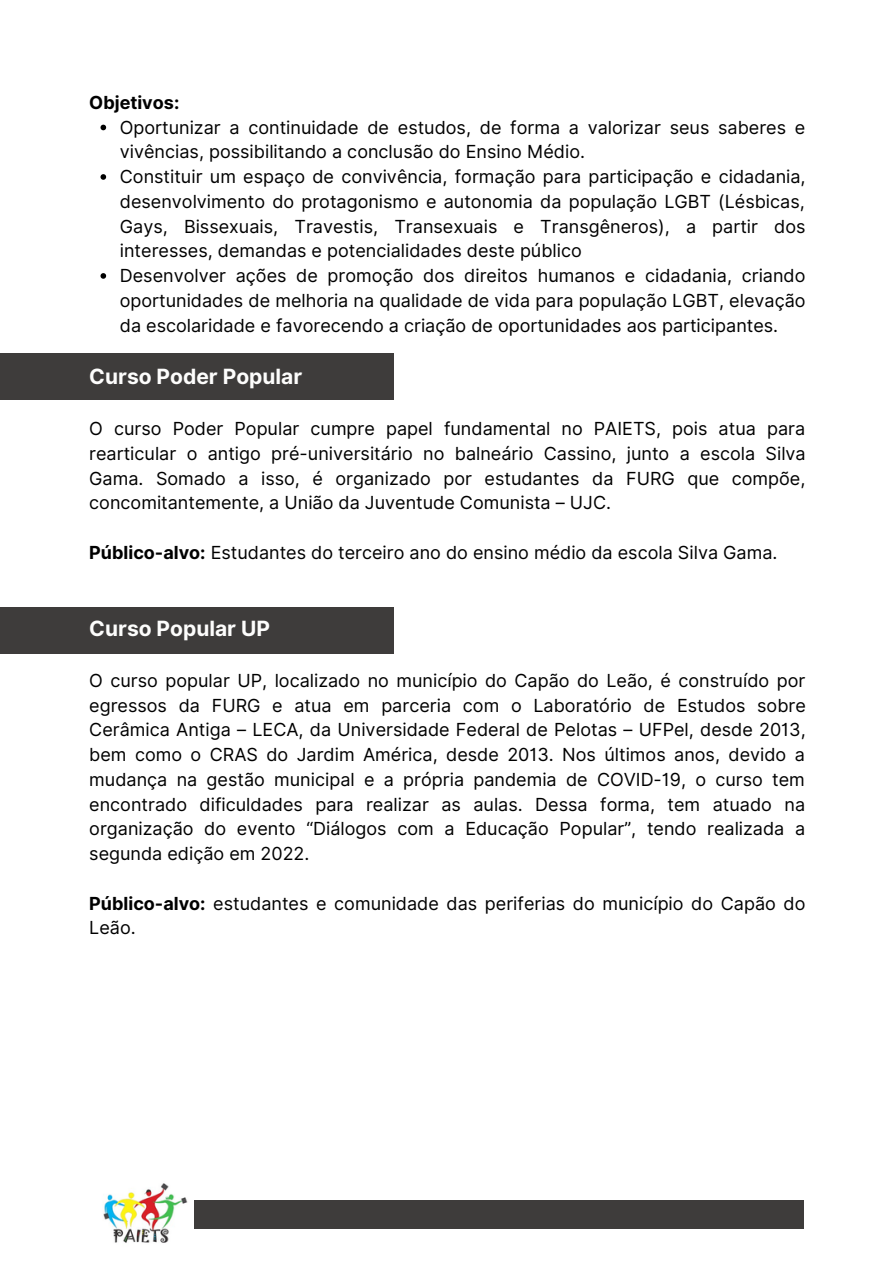
<style>
.page{position:relative;width:893px;height:1264px;background:#fff}
.page>*{position:absolute;margin:0;border:0;box-sizing:border-box;transform-origin:0 0}
.t1{font:700 21px "Inter";color:#fdfdfc}
.t2{font:18px/24.8px "Inter";color:#000}
.t3{font:700 18px "Inter";color:#000}
.s1{font-weight:700}
</style>
<div class="page">
<img style="left:103px;top:1183px;width:85px;height:60px">
<div style="left:194px;top:1200px;width:609px;height:28px;background:#3e3c3b"></div>
<div style="left:0;top:353px;width:393px;height:46px;background:#3e3c3b"></div>
<div style="left:0;top:607px;width:393px;height:46px;background:#3e3c3b"></div>
<svg style="left:100px;top:125px;width:6px;height:5px"></svg>
<svg style="left:100px;top:174px;width:6px;height:6px"></svg>
<svg style="left:100px;top:273px;width:6px;height:6px"></svg>
<p class="t3" style="left:89px;top:92px;width:92px">Objetivos:</p>
<p class="t2" style="left:120px;top:115px;width:687px">Oportunizar a continuidade de estudos, de forma a valorizar seus saberes e vivências, possibilitando a conclusão do Ensino Médio.<br>Constituir um espaço de convivência, formação para participação e cidadania, desenvolvimento do protagonismo e autonomia da população LGBT (Lésbicas, Gays, Bissexuais, Travestis, Transexuais e Transgêneros), a partir dos interesses, demandas e potencialidades deste público<br>Desenvolver ações de promoção dos direitos humanos e cidadania, criando oportunidades de melhoria na qualidade de vida para população LGBT, elevação da escolaridade e favorecendo a criação de oportunidades aos participantes.</p>
<p class="t1" style="left:89px;top:364px;width:215px">Curso Poder Popular</p>
<p class="t2" style="left:89px;top:416px;width:718px;text-align:justify">O curso Poder Popular cumpre papel fundamental no PAIETS, pois atua para rearticular o antigo pré-universitário no balneário Cassino, junto a escola Silva Gama. Somado a isso, é organizado por estudantes da FURG que compõe, concomitantemente, a União da Juventude Comunista – UJC.</p>
<p class="t2" style="left:89px;top:540px;width:689px"><span class="s1">Público-alvo:</span> Estudantes do terceiro ano do ensino médio da escola Silva Gama.</p>
<p class="t1" style="left:89px;top:616px;width:182px">Curso Popular UP</p>
<p class="t2" style="left:89px;top:668px;width:718px;text-align:justify">O curso popular UP, localizado no município do Capão do Leão, é construído por egressos da FURG e atua em parceria com o Laboratório de Estudos sobre Cerâmica Antiga – LECA, da Universidade Federal de Pelotas – UFPel, desde 2013, bem como o CRAS do Jardim América, desde 2013. Nos últimos anos, devido a mudança na gestão municipal e a própria pandemia de COVID-19, o curso tem encontrado dificuldades para realizar as aulas. Dessa forma, tem atuado na organização do evento “Diálogos com a Educação Popular”, tendo realizada a segunda edição em 2022.</p>
<p class="t2" style="left:89px;top:890px;width:717px"><span class="s1">Público-alvo:</span> estudantes e comunidade das periferias do município do Capão do<br>Leão.</p>
</div>
